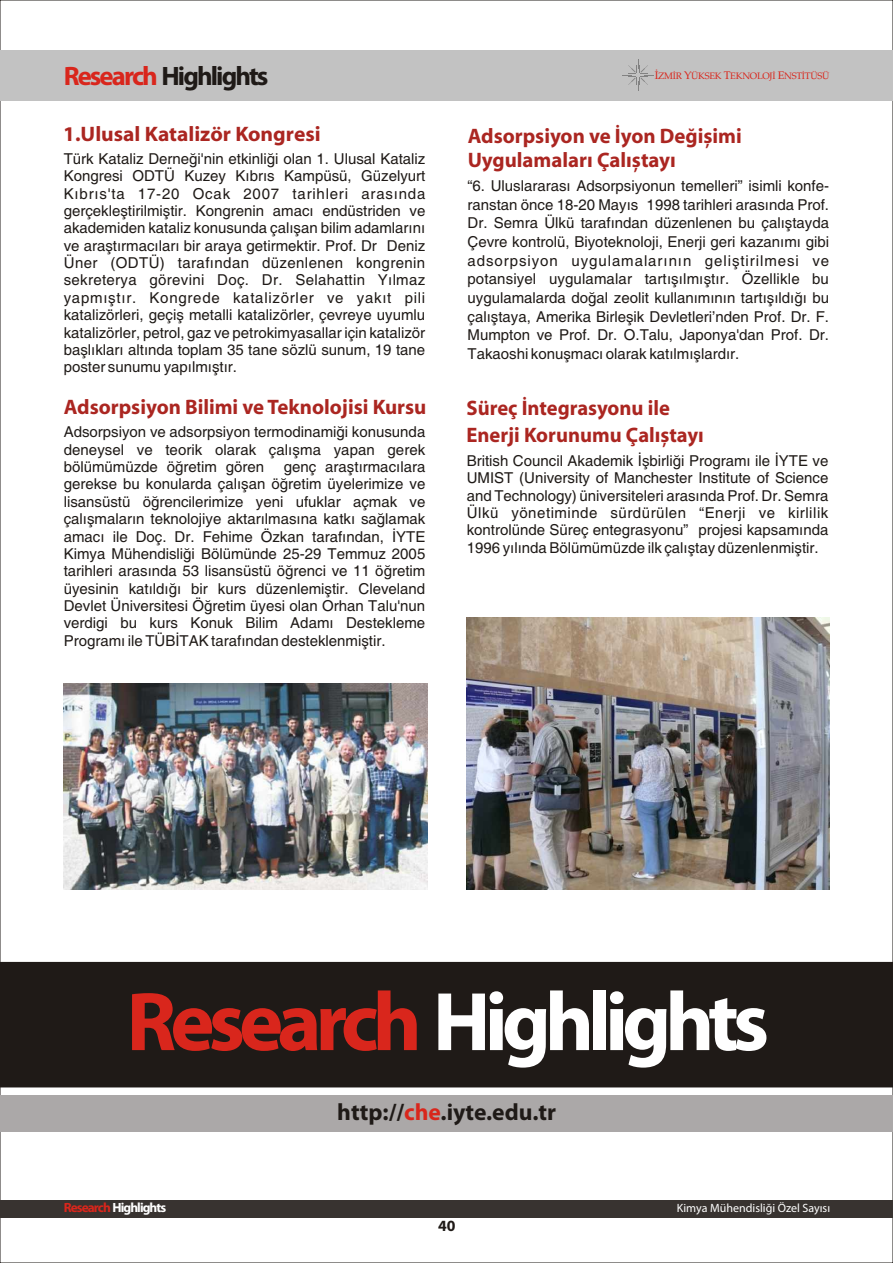
<style>
.page{position:relative;width:893px;height:1263px;background:#fff}
.page>*{position:absolute;margin:0;border:0;box-sizing:border-box;transform-origin:0 0}
.t1{font:700 83.85px "Myriad Pro";letter-spacing:-.07em;color:#fff}
.t2{font:700 26.7px "Myriad Pro";letter-spacing:-.07em;color:#1f1a17}
.t3{font:700 23.55px "Myriad Pro";color:#1f1a17}
.t4{font:21px/24px "Myriad Web,Bold";color:#ab2621}
.t5{font:21px/26.4px "Myriad Web,Bold";color:#ab2621;scale:.96 1}
.t6{font:700 15.6px "Myriad Pro";color:#1f1a17}
.t7{font:15px/17.4px "Helvetica";color:#1f1a17;text-align:justify}
.t8{font:700 13.35px "Myriad Pro";letter-spacing:-.07em;color:#fff}
.t9{font:12px "Myriad Pro";color:#fff}
.t10{font:9.3px "Palatino";letter-spacing:-.025em;color:#d9261c}
.s1{color:#d9261c}
.s2{font-size:10.95px}
</style>
<div class="page">
<div style="left:0;top:1200px;width:893px;height:17px;background:#383330"></div>
<div style="left:0;top:50px;width:893px;height:50px;background:#c2c2c2"></div>
<svg style="left:623px;top:60px;width:30px;height:30px"></svg>
<img style="left:64px;top:684px;width:363px;height:205px">
<img style="left:467px;top:618px;width:362px;height:271px">
<div style="left:0;top:962px;width:893px;height:125px;background:#1f1a17"></div>
<div style="left:0;top:1095px;width:893px;height:36px;background:#aba8a8"></div>
<h2 class="t2" style="left:64px;top:65px;width:206px"><span class="s1">Research</span> Highlights</h2>
<h3 class="t4" style="left:63px;top:124px;width:259px">1.Ulusal Katalizör Kongresi</h3>
<p class="t7" style="left:64px;top:151px;width:363px">Türk Kataliz Derneði'nin etkinliði olan 1. Ulusal Kataliz Kongresi ODTÜ Kuzey Kýbrýs Kampüsü, Güzelyurt Kýbrýs'ta 17-20 Ocak 2007 tarihleri arasýnda gerçekleþtirilmiþtir. Kongrenin amacý endüstriden ve akademiden kataliz konusunda çalýþan bilim adamlarýný ve araþtýrmacýlarý bir araya getirmektir. Prof. Dr Deniz Üner (ODTÜ) tarafýndan düzenlenen kongrenin sekreterya görevini Doç. Dr. Selahattin Yýlmaz yapmýþtýr. Kongrede katalizörler ve yakýt pili katalizörleri, geçiþ metalli katalizörler, çevreye uyumlu katalizörler, petrol, gaz ve petrokimyasallar için katalizör baþlýklarý altýnda toplam 35 tane sözlü sunum, 19 tane poster sunumu yapýlmýþtýr.</p>
<p class="t10" style="left:655px;top:72px;width:176px"><span class="s2">Ý</span>ZMÝR <span class="s2">Y</span>ÜKSEK <span class="s2">T</span>EKNOLOJÝ <span class="s2">E</span>NSTÝTÜSÜ</p>
<h3 class="t4" style="left:468px;top:125px;width:276px">Adsorpsiyon ve Ýyon Deðiþimi<br>Uygulamalarý Çalýþtayý</h3>
<p class="t7" style="left:468px;top:178px;width:363px;line-height:18.6px">“6. Uluslararasý Adsorpsiyonun temelleri” isimli konfe&shy;ranstan önce 18-20 Mayýs 1998 tarihleri arasýnda Prof.<br>Dr. Semra Ülkü tarafýndan düzenlenen bu çalýþtayda Çevre kontrolü, Biyoteknoloji, Enerji geri kazanýmý gibi adsorpsiyon uygulamalarýnýn geliþtirilmesi ve potansiyel uygulamalar tartýþýlmýþtýr. Özellikle bu uygulamalarda doðal zeolit kullanýmýnýn tartýþýldýðý bu çalýþtaya, Amerika Birleþik Devletleri’nden Prof. Dr. F.<br>Mumpton ve Prof. Dr. O.Talu, Japonya'dan Prof. Dr.<br>Takaoshi konuþmacý olarak katýlmýþlardýr.</p>
<h3 class="t5" style="left:467px;top:397px;width:249px">Süreç Ýntegrasyonu ile<br>Enerji Korunumu Çalýþtayý</h3>
<h3 class="t4" style="left:64px;top:397px;width:364px">Adsorpsiyon Bilimi ve Teknolojisi Kursu</h3>
<p class="t7" style="left:64px;top:425px;width:363px">Adsorpsiyon ve adsorpsiyon termodinamiði konusunda deneysel ve teorik olarak çalýþma yapan gerek bölümümüzde öðretim gören</p>
<p class="t7" style="left:64px;top:459px;width:363px;text-indent:220px">genç araþtýrmacýlara gerekse bu konularda çalýþan öðretim üyelerimize ve lisansüstü öðrencilerimize yeni ufuklar açmak ve çalýþmalarýn teknolojiye aktarýlmasýna katký saðlamak amacý ile Doç. Dr. Fehime Özkan tarafýndan, ÝYTE Kimya Mühendisliði Bölümünde 25-29 Temmuz 2005 tarihleri arasýnda 53 lisansüstü öðrenci ve 11 öðretim üyesinin katýldýðý bir kurs düzenlemiþtir. Cleveland Devlet Üniversitesi Öðretim üyesi olan Orhan Talu'nun verdigi bu kurs Konuk Bilim Adamý Destekleme Programý ile TÜBÝTAK tarafýndan desteklenmiþtir.</p>
<p class="t7" style="left:467px;top:453px;width:363px">British Council Akademik Ýþbirliði Programý ile ÝYTE ve UMIST (University of Manchester Institute of Science and Technology) üniversiteleri arasýnda Prof. Dr. Semra Ülkü yönetiminde sürdürülen “Enerji ve kirlilik kontrolünde Süreç entegrasyonu” projesi kapsamýnda 1996 yýlýnda Bölümümüzde ilk çalýþtay düzenlenmiþtir.</p>
<h1 class="t1" style="left:127px;top:987px;width:644px"><span class="s1">Research</span> Highlights</h1>
<h3 class="t3" style="left:337px;top:1102px;width:220px">http://<span class="s1">che</span>.iyte.edu.tr</h3>
<p class="t8" style="left:64px;top:1202px;width:104px"><span class="s1">Research</span> Highlights</p>
<p class="t6" style="left:438px;top:1219px;width:19px">40</p>
<p class="t9" style="left:677px;top:1203px;width:155px">Kimya Mühendisliði Özel Sayýsý</p>
</div>
